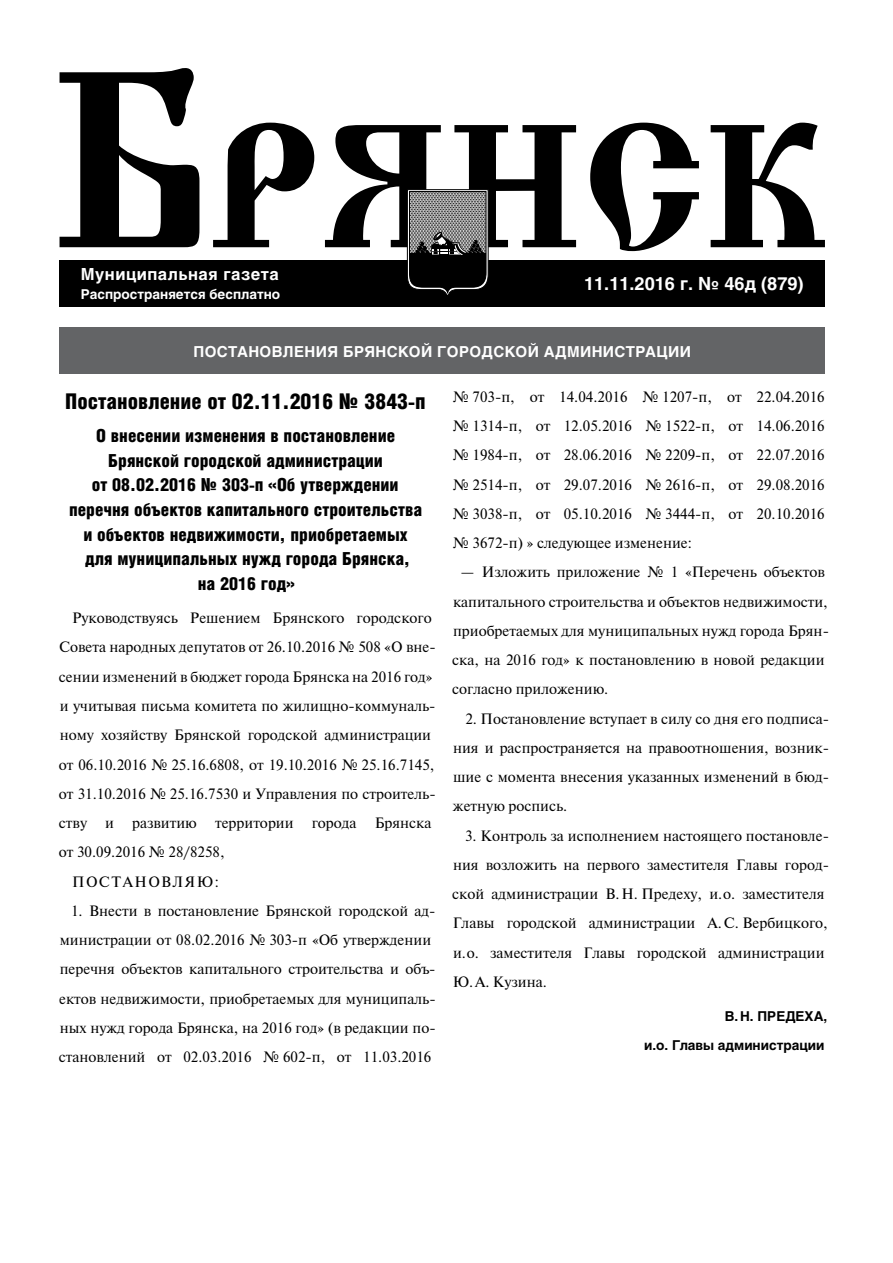
<style>
.page{position:relative;width:893px;height:1263px;background:#fff}
.page>*{position:absolute;margin:0;border:0;box-sizing:border-box;transform-origin:0 0}
.t1{font:900 21.75px "Helios Cond";color:#000}
.t2{font:900 18px/24.6px "Helios Cond";color:#000;text-align:center}
.t3{font:700 18px "Helios";color:#fff}
.t4{font:700 16.5px "Helios";letter-spacing:.03em;color:#fff}
.t5{font:15px/29.2px "Newton";color:#000}
.t6{font:700 15px "Helios";letter-spacing:.025em;color:#fff}
.t7{font:15px "Newton";letter-spacing:.1em;color:#000}
.t8{font:700 13.5px/29.2px "Helios";color:#000;text-align:right}
.t9{font:700 13.5px "Helios";color:#fff}
</style>
<div class="page">
<div style="left:60px;top:260px;width:765px;height:46px;background:#000"></div>
<svg style="left:60px;top:68px;width:139px;height:179px"></svg>
<svg style="left:213px;top:123px;width:101px;height:124px"></svg>
<svg style="left:590px;top:123px;width:109px;height:128px"></svg>
<svg style="left:711px;top:123px;width:114px;height:124px"></svg>
<div style="left:60px;top:327px;width:765px;height:47px;background:#636466"></div>
<svg style="left:325px;top:125px;width:251px;height:170px"></svg>
<p class="t4" style="left:81px;top:264px;width:200px">Муниципальная газета</p>
<p class="t9" style="left:81px;top:286px;width:201px">Распространяется бесплатно</p>
<p class="t3" style="left:584px;top:273px;width:221px">11.11.2016 г. № 46д (879)</p>
<p class="t6" style="left:193px;top:343px;width:499px">ПОСТАНОВЛЕНИЯ БРЯНСКОЙ ГОРОДСКОЙ АДМИНИСТРАЦИИ</p>
<h1 class="t1" style="left:65px;top:389px;width:362px">Постановление от 02.11.2016 № 3843-п</h1>
<p class="t2" style="left:69px;top:423px;width:355px">О внесении изменения в постановление Брянской городской администрации<br>от 08.02.2016 № 303-п «Об утверждении перечня объектов капитального строительства и объектов недвижимости, приобретаемых для муниципальных нужд города Брянска,<br>на 2016 год»</p>
<p class="t5" style="left:72px;top:603px;width:361px">Руководствуясь Решением Брянского городского</p>
<p class="t5" style="left:59px;top:632px;width:378px">Совета народных депутатов от 26.10.2016 № 508 «О вне-</p>
<p class="t5" style="left:59px;top:661px;width:375px">сении изменений в бюджет города Брянска на 2016 год»</p>
<p class="t5" style="left:60px;top:691px;width:377px">и учитывая письма комитета по жилищно-коммуналь-</p>
<p class="t5" style="left:60px;top:720px;width:373px">ному хозяйству Брянской городской администрации</p>
<p class="t5" style="left:59px;top:749px;width:377px">от 06.10.2016 № 25.16.6808, от 19.10.2016 № 25.16.7145,</p>
<p class="t5" style="left:59px;top:778px;width:378px">от 31.10.2016 № 25.16.7530 и Управления по строитель-</p>
<p class="t5" style="left:59px;top:808px;width:374px">ству и развитию территории города Брянска</p>
<p class="t5" style="left:59px;top:837px;width:167px">от 30.09.2016 № 28/8258,</p>
<p class="t7" style="left:72px;top:870px;width:148px">ПОСТАНОВЛЯЮ:</p>
<p class="t5" style="left:59px;top:895px;width:378px;text-indent:12px">1. Внести в постановление Брянской городской ад&shy;министрации от 08.02.2016 № 303-п «Об утверждении перечня объектов капитального строительства и объ&shy;ектов недвижимости, приобретаемых для муниципаль&shy;ных нужд города Брянска, на 2016 год» (в редакции по&shy;становлений от 02.03.2016 № 602-п, от 11.03.2016</p>
<p class="t5" style="left:453px;top:382px;width:374px;text-align:justify">№ 703-п, от 14.04.2016 № 1207-п, от 22.04.2016 № 1314-п, от 12.05.2016 № 1522-п, от 14.06.2016 № 1984-п, от 28.06.2016 № 2209-п, от 22.07.2016 № 2514-п, от 29.07.2016 № 2616-п, от 29.08.2016 № 3038-п, от 05.10.2016 № 3444-п, от 20.10.2016 № 3672-п) » следующее изменение:</p>
<p class="t5" style="left:452px;top:557px;width:378px;text-indent:9px">— Изложить приложение № 1 «Перечень объектов капитального строительства и объектов недвижимости, приобретаемых для муниципальных нужд города Брян&shy;ска, на 2016 год» к постановлению в новой редакции согласно приложению.</p>
<p class="t5" style="left:453px;top:703px;width:378px;text-align:justify;text-indent:13px">2. Постановление вступает в силу со дня его подписа&shy;ния и распространяется на правоотношения, возник&shy;шие с момента внесения указанных изменений в бюд&shy;жетную роспись.</p>
<p class="t5" style="left:452px;top:820px;width:378px;text-indent:13px">3. Контроль за исполнением настоящего постановле&shy;ния возложить на первого заместителя Главы город&shy;ской администрации В.Н. Предеху, и.о. заместителя Главы городской администрации А.С. Вербицкого, и.о. заместителя Главы городской администрации Ю.А. Кузина.</p>
<p class="t8" style="left:644px;top:1001px;width:185px">В.Н. ПРЕДЕХА,<br>и.о. Главы администрации</p>
</div>
